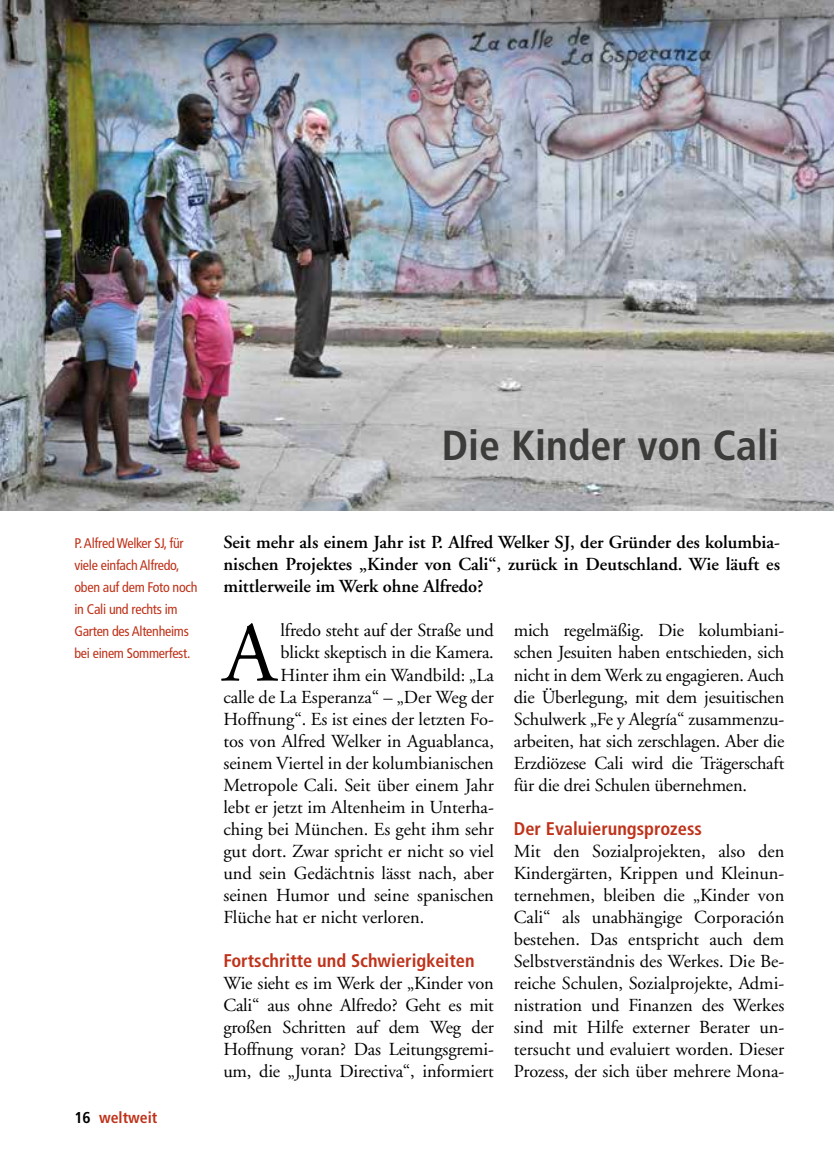
<style>
.page{position:relative;width:834px;height:1161px;background:#fff}
.page>*{position:absolute;margin:0;border:0;box-sizing:border-box;transform-origin:0 0}
.t1{font:84.88px "Adobe Garamond";color:#000}
.t2{font:700 condensed 42px "Frutiger";color:#3c3c3b}
.t3{font:18.38px/22.1px "Adobe Garamond";color:#000;text-align:justify}
.t4{font:600 18.38px/22.1px "Adobe Garamond";color:#000;text-align:justify}
.t5{font:700 condensed 18.38px "Frutiger";color:#bf321a}
.t6{font:700 condensed 15.75px "Frutiger";color:#bf321a}
.t7{font:condensed 14px/22.1px "Frutiger";letter-spacing:-.02em;color:#bf321a}
.s1{color:#000}
</style>
<div class="page">
<img style="left:0;top:0;width:833px;height:510px">
<h2 class="t2" style="left:441px;top:420px;width:339px">Die Kinder von Cali</h2>
<p class="t7" style="left:74px;top:532px;width:124px">P. Alfred Welker SJ, für viele einfach Alfredo, oben auf dem Foto noch in Cali und rechts im<br>Garten des Altenheims bei einem Sommerfest.</p>
<p class="t6" style="left:74px;top:1108px;width:84px"><span class="s1">16</span> weltweit</p>
<p class="t4" style="left:223px;top:532px;width:558px">Seit mehr als einem Jahr ist P. Alfred Welker SJ, der Gründer des kolumbia&shy;nischen Projektes „Kinder von Cali“, zurück in Deutschland. Wie läuft es mittlerweile im Werk ohne Alfredo?</p>
<h1 class="t1" style="left:223px;top:608px;width:54px">A</h1>
<p class="t3" style="left:280px;top:620px;width:215px">lfredo steht auf der Straße und</p>
<p class="t3" style="left:513px;top:620px;width:272px">mich regelmäßig. Die kolumbiani&shy;schen Jesuiten haben entschieden, sich nicht in dem Werk zu engagieren. Auch die Überlegung, mit dem jesuitischen Schulwerk „Fe y Alegría“ zusammenzu&shy;arbeiten, hat sich zerschlagen. Aber die Erzdiözese Cali wird die Trägerschaft für die drei Schulen übernehmen.</p>
<p class="t5" style="left:513px;top:817px;width:190px">Der Evaluierungsprozess</p>
<p class="t3" style="left:513px;top:840px;width:272px">Mit den Sozialprojekten, also den Kindergärten, Krippen und Kleinun&shy;ternehmen, bleiben die „Kinder von Cali“ als unabhängige Corporación bestehen. Das entspricht auch dem Selbstverständnis des Werkes. Die Be&shy;reiche Schulen, Sozialprojekte, Admi&shy;nistration und Finanzen des Werkes sind mit Hilfe externer Berater un&shy;tersucht und evaluiert worden. Dieser Prozess, der sich über mehrere Mona-</p>
<p class="t3" style="left:280px;top:642px;width:215px">blickt skeptisch in die Kamera.</p>
<p class="t3" style="left:280px;top:664px;width:215px">Hinter ihm ein Wandbild: „La</p>
<p class="t3" style="left:223px;top:686px;width:272px">calle de La Esperanza“ – „Der Weg der</p>
<p class="t3" style="left:223px;top:708px;width:272px">Hoffnung“. Es ist eines der letzten Fo-</p>
<p class="t3" style="left:223px;top:730px;width:272px">tos von Alfred Welker in Aguablanca,</p>
<p class="t3" style="left:223px;top:752px;width:272px">seinem Viertel in der kolumbianischen</p>
<p class="t3" style="left:223px;top:774px;width:272px">Metropole Cali. Seit über einem Jahr</p>
<p class="t3" style="left:223px;top:796px;width:272px">lebt er jetzt im Altenheim in Unterha-</p>
<p class="t3" style="left:223px;top:818px;width:272px">ching bei München. Es geht ihm sehr</p>
<p class="t3" style="left:223px;top:840px;width:272px">gut dort. Zwar spricht er nicht so viel</p>
<p class="t3" style="left:223px;top:862px;width:272px">und sein Gedächtnis lässt nach, aber</p>
<p class="t3" style="left:223px;top:885px;width:272px">seinen Humor und seine spanischen</p>
<p class="t3" style="left:223px;top:907px;width:202px">Flüche hat er nicht verloren.</p>
<p class="t5" style="left:223px;top:950px;width:252px">Fortschritte und Schwierigkeiten</p>
<p class="t3" style="left:223px;top:973px;width:272px">Wie sieht es im Werk der „Kinder von Cali“ aus ohne Alfredo? Geht es mit großen Schritten auf dem Weg der Hoffnung voran? Das Leitungsgremi&shy;um, die „Junta Directiva“, informiert</p>
</div>
